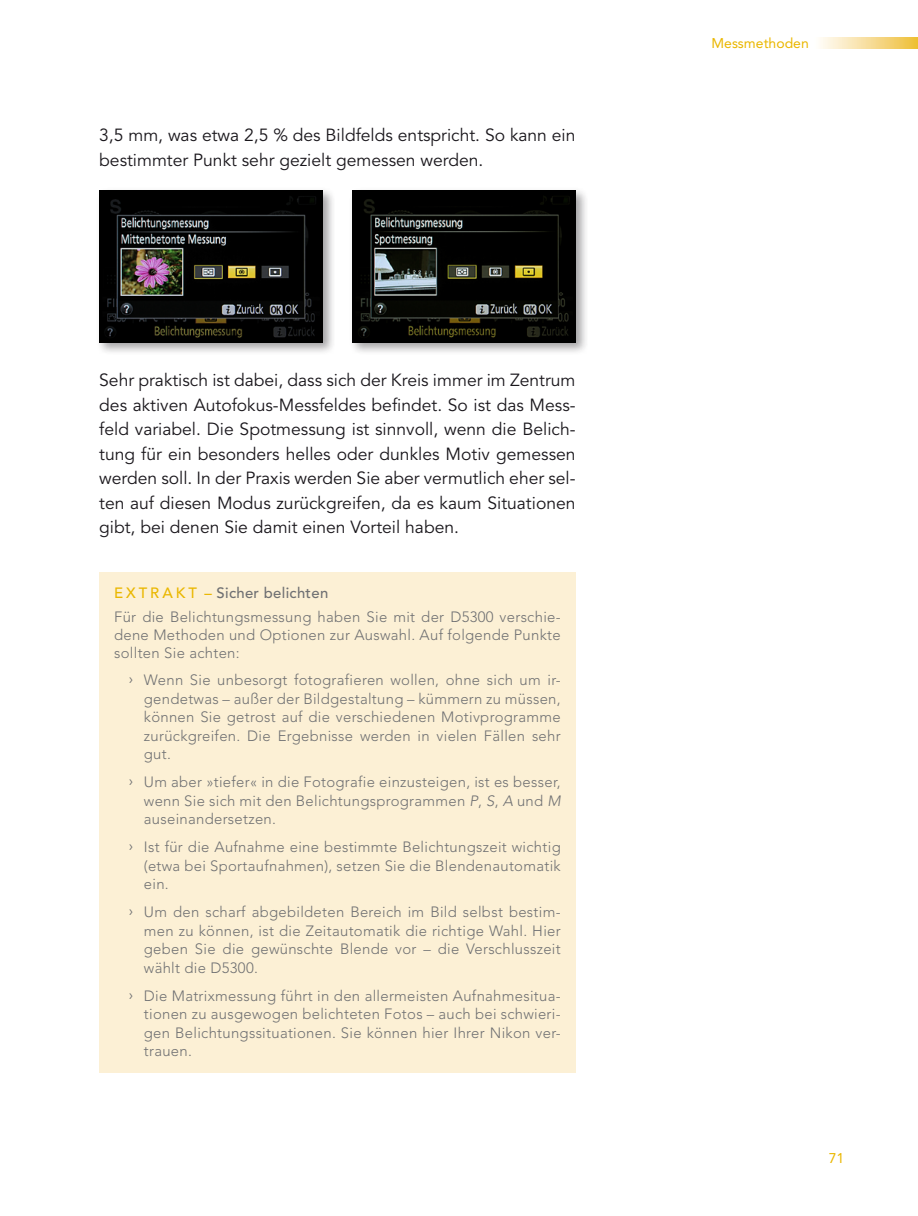
<style>
.page{position:relative;width:918px;height:1216px;background:#fff}
.page>*{position:absolute;margin:0;border:0;box-sizing:border-box;transform-origin:0 0}
.Fließtext_ohne_Einzu{font:17.5px/24.5px "Avenir LT Pro";color:#1a171c}
.Kästen___Text{font:300 14.88px/18.4px "Avenir LT Pro";letter-spacing:.02em;color:#707173;text-align:justify}
.Kästen___Titel{font:500 14.88px "Avenir LT Pro";letter-spacing:.02em;color:#707173}
.t1{font:14px "Avenir LT Pro";color:#eab700}
.s1{color:#eab700}
.s2{font-family:"Myriad Pro";font-weight:400}
.s3{font-style:italic}
</style>
<div class="page">
<svg style="left:820px;top:37px;width:98px;height:11px"></svg>
<div style="left:96px;top:187px;width:240px;height:169px;background:#1a171c;opacity:.4"></div>
<img style="left:99px;top:190px;width:223px;height:152px">
<div style="left:349px;top:187px;width:240px;height:169px;background:#1a171c;opacity:.4"></div>
<img style="left:352px;top:190px;width:223px;height:152px">
<div style="left:99px;top:572px;width:476px;height:500px;background:#fcf0d5"></div>
<p class="Fließtext_ohne_Einzu" style="left:99px;top:123px;width:478px">3,5 mm, was etwa 2,5 % des Bildfelds entspricht. So kann ein bestimmter Punkt sehr gezielt gemessen werden.</p>
<p class="Fließtext_ohne_Einzu" style="left:99px;top:368px;width:478px;text-align:justify">Sehr praktisch ist dabei, dass sich der Kreis immer im Zentrum des aktiven Autofokus-Messfeldes befindet. So ist das Mess&shy;feld variabel. Die Spotmessung ist sinnvoll, wenn die Belich&shy;tung für ein besonders helles oder dunkles Motiv gemessen werden soll. In der Praxis werden Sie aber vermutlich eher sel&shy;ten auf diesen Modus zurückgreifen, da es kaum Situationen gibt, bei denen Sie damit einen Vorteil haben.</p>
<p class="Kästen___Titel" style="left:114px;top:584px;width:216px"><span class="s1">E X T R A K T –</span> Sicher belichten</p>
<p class="Kästen___Text" style="left:114px;top:607px;width:448px">Für die Belichtungsmessung haben Sie mit der D5300 verschie&shy;dene Methoden und Optionen zur Auswahl. Auf folgende Punkte sollten Sie achten:</p>
<p class="Kästen___Text" style="left:144px;top:671px;width:418px;text-indent:-15px"><span class="s2">Ű</span> Wenn Sie unbesorgt fotografieren wollen, ohne sich um ir&shy;gendetwas – außer der Bildgestaltung – kümmern zu müssen, können Sie getrost auf die verschiedenen Motivprogramme zurückgreifen. Die Ergebnisse werden in vielen Fällen sehr gut.</p>
<p class="Kästen___Text" style="left:144px;top:773px;width:418px;text-indent:-15px"><span class="s2">Ű</span> Um aber »tiefer« in die Fotografie einzusteigen, ist es besser, wenn Sie sich mit den Belichtungsprogrammen <span class="s3">P</span>, <span class="s3">S</span>, <span class="s3">A</span> und <span class="s3">M </span>auseinandersetzen.</p>
<p class="Kästen___Text" style="left:144px;top:838px;width:418px;text-indent:-15px"><span class="s2">Ű</span> Ist für die Aufnahme eine bestimmte Belichtungszeit wichtig (etwa bei Sportaufnahmen), setzen Sie die Blendenautomatik ein.</p>
<p class="Kästen___Text" style="left:144px;top:903px;width:418px;text-indent:-15px"><span class="s2">Ű</span> Um den scharf abgebildeten Bereich im Bild selbst bestim&shy;men zu können, ist die Zeitautomatik die richtige Wahl. Hier geben Sie die gewünschte Blende vor – die Verschlusszeit wählt die D5300.</p>
<p class="Kästen___Text" style="left:144px;top:986px;width:418px;text-indent:-15px"><span class="s2">Ű</span> Die Matrixmessung führt in den allermeisten Aufnahmesitua&shy;tionen zu ausgewogen belichteten Fotos – auch bei schwieri&shy;gen Belichtungssituationen. Sie können hier Ihrer Nikon ver&shy;trauen.</p>
<p class="t1" style="left:711px;top:35px;width:99px">Messmethoden</p>
<p class="t1" style="left:828px;top:1149px;width:17px">71</p>
</div>
